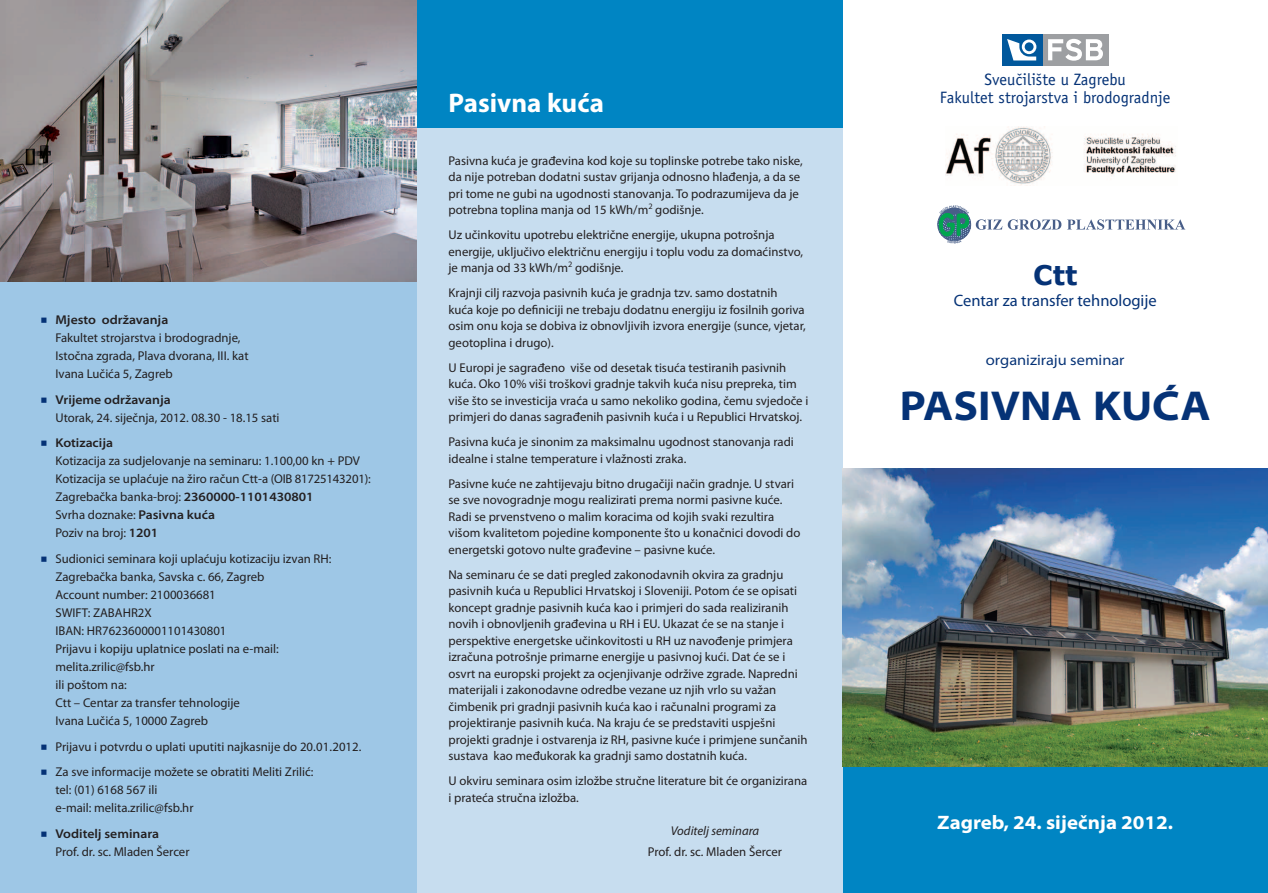
<style>
.page{position:relative;width:1268px;height:893px;background:#fff}
.page>*{position:absolute;margin:0;border:0;box-sizing:border-box;transform-origin:0 0}
.t1{font:700 semi-expanded 42px "Myriad Pro";color:#053276}
.t2{font:700 27px "Myriad Pro";color:#fff}
.t3{font:700 27px "Verdana";color:#053276}
.t4{font:700 semi-expanded 19.5px "Myriad Pro";color:#fff}
.t5{font:16.5px/18px "ITC Officina Sans";color:#053276;text-align:center}
.t6{font:16.5px "Myriad Pro";color:#053276}
.t7{font:semi-expanded 15px "Myriad Pro";color:#053276}
.t8{font:12.75px/16.5px "Myriad Pro";color:#231f20}
.t9{font:italic 12.75px "Myriad Pro";color:#231f20}
.s1{color:#053276}
.s2{font-weight:600;font-stretch:semi-expanded}
</style>
<div class="page">
<div style="left:0;top:282px;width:417px;height:611px;background:#9ec7e6"></div>
<div style="left:842px;top:766px;width:425px;height:127px;background:#0085c3"></div>
<div style="left:417px;top:128px;width:425px;height:765px;background:#c7ddef"></div>
<div style="left:417px;top:0;width:425px;height:128px;background:#0085c3"></div>
<img style="left:842px;top:469px;width:425px;height:297px">
<img style="left:0;top:0;width:417px;height:282px">
<div style="left:1041px;top:34px;width:67px;height:31px;background:#9d9fa2"></div>
<div style="left:1001px;top:34px;width:40px;height:31px;background:#01589c"></div>
<svg style="left:1048px;top:39px;width:54px;height:22px"></svg>
<svg style="left:1007px;top:39px;width:29px;height:21px"></svg>
<img style="left:945px;top:126px;width:231px;height:59px">
<svg style="left:937px;top:205px;width:248px;height:38px"></svg>
<p class="t8" style="left:55px;top:311px;width:195px;line-height:18px;text-indent:-15px"><span class="s1">★</span> <span class="s2">Mjesto održavanja<br></span>Fakultet strojarstva i brodogradnje,<br>Istočna zgrada, Plava dvorana, III. kat<br>Ivana Lučića 5, Zagreb</p>
<p class="t8" style="left:55px;top:390px;width:225px;line-height:18px;text-indent:-15px"><span class="s1">★</span> <span class="s2">Vrijeme održavanja<br></span>Utorak, 24. siječnja, 2012. 08.30 - 18.15 sati</p>
<p class="t8" style="left:55px;top:434px;width:317px;line-height:18px;text-indent:-15px"><span class="s1">★</span> <span class="s2">Kotizacija<br></span>Kotizacija za sudjelovanje na seminaru: 1.100,00 kn + PDV Kotizacija se uplaćuje na žiro račun Ctt-a (OIB 81725143201):<br>Zagrebačka banka-broj: <span class="s2">2360000-1101430801<br></span>Svrha doznake: <span class="s2">Pasivna kuća<br></span>Poziv na broj: <span class="s2">1201</span></p>
<p class="t8" style="left:55px;top:549px;width:277px;line-height:18px;text-indent:-15px"><span class="s1">★</span> Sudionici seminara koji uplaćuju kotizaciju izvan RH:<br>Zagrebačka banka, Savska c. 66, Zagreb<br>Account number: 2100036681<br>SWIFT: ZABAHR2X<br>IBAN: HR7623600001101430801<br>Prijavu i kopiju uplatnice poslati na e-mail: melita.zrilic@fsb.hr<br>ili poštom na:<br>Ctt – Centar za transfer tehnologije<br>Ivana Lučića 5, 10000 Zagreb</p>
<p class="t8" style="left:41px;top:738px;width:322px"><span class="s1">★</span> Prijavu i potvrdu o uplati uputiti najkasnije do 20.01.2012.</p>
<p class="t8" style="left:55px;top:763px;width:259px;line-height:18px;text-indent:-15px"><span class="s1">★</span> Za sve informacije možete se obratiti Meliti Zrilić: tel: (01) 6168 567 ili<br>e-mail: melita.zrilic@fsb.hr</p>
<p class="t8" style="left:55px;top:824px;width:136px;line-height:18px;text-indent:-15px"><span class="s1">★</span> <span class="s2">Voditelj seminara<br></span>Prof. dr. sc. Mladen Šercer</p>
<h2 class="t2" style="left:448px;top:86px;width:157px">Pasivna kuća</h2>
<p class="t8" style="left:448px;top:152px;width:356px">Pasivna kuća je građevina kod koje su toplinske potrebe tako niske, da nije potreban dodatni sustav grijanja odnosno hlađenja, a da se pri tome ne gubi na ugodnosti stanovanja. To podrazumijeva da je potrebna toplina manja od 15 kWh/m<sup>2</sup> godišnje.</p>
<p class="t8" style="left:448px;top:226px;width:356px">Uz učinkovitu upotrebu električne energije, ukupna potrošnja energije, uključivo električnu energiju i toplu vodu za domaćinstvo, je manja od 33 kWh/m<sup>2</sup> godišnje.</p>
<p class="t8" style="left:448px;top:284px;width:359px">Krajnji cilj razvoja pasivnih kuća je gradnja tzv. samo dostatnih<br>kuća koje po definiciji ne trebaju dodatnu energiju iz fosilnih goriva osim onu koja se dobiva iz obnovljivih izvora energije (sunce, vjetar, geotoplina i drugo).</p>
<p class="t8" style="left:448px;top:359px;width:361px">U Europi je sagrađeno više od desetak tisuća testiranih pasivnih kuća. Oko 10% viši troškovi gradnje takvih kuća nisu prepreka, tim više što se investicija vraća u samo nekoliko godina, čemu svjedoče i primjeri do danas sagrađenih pasivnih kuća i u Republici Hrvatskoj.</p>
<p class="t8" style="left:448px;top:433px;width:347px">Pasivna kuća je sinonim za maksimalnu ugodnost stanovanja radi idealne i stalne temperature i vlažnosti zraka.</p>
<p class="t8" style="left:448px;top:475px;width:353px">Pasivne kuće ne zahtijevaju bitno drugačiji način gradnje. U stvari se sve novogradnje mogu realizirati prema normi pasivne kuće.<br>Radi se prvenstveno o malim koracima od kojih svaki rezultira višom kvalitetom pojedine komponente što u konačnici dovodi do energetski gotovo nulte građevine – pasivne kuće.</p>
<p class="t8" style="left:448px;top:566px;width:360px">Na seminaru će se dati pregled zakonodavnih okvira za gradnju pasivnih kuća u Republici Hrvatskoj i Sloveniji. Potom će se opisati koncept gradnje pasivnih kuća kao i primjeri do sada realiziranih novih i obnovljenih građevina u RH i EU. Ukazat će se na stanje i perspektive energetske učinkovitosti u RH uz navođenje primjera izračuna potrošnje primarne energije u pasivnoj kući. Dat će se i osvrt na europski projekt za ocjenjivanje održive zgrade. Napredni materijali i zakonodavne odredbe vezane uz njih vrlo su važan čimbenik pri gradnji pasivnih kuća kao i računalni programi za projektiranje pasivnih kuća. Na kraju će se predstaviti uspješni projekti gradnje i ostvarenja iz RH, pasivne kuće i primjene sunčanih sustava kao međukorak ka gradnji samo dostatnih kuća.</p>
<p class="t8" style="left:448px;top:772px;width:360px">U okviru seminara osim izložbe stručne literature bit će organizirana i prateća stručna izložba.</p>
<p class="t9" style="left:670px;top:823px;width:90px">Voditelj seminara</p>
<p class="t8" style="left:647px;top:843px;width:136px">Prof. dr. sc. Mladen Šercer</p>
<p class="t5" style="left:939px;top:70px;width:232px">Sveučilište u Zagrebu<br>Fakultet strojarstva i brodogradnje</p>
<h2 class="t3" style="left:1032px;top:256px;width:46px">Ctt</h2>
<p class="t6" style="left:953px;top:290px;width:204px">Centar za transfer tehnologije</p>
<p class="t7" style="left:985px;top:351px;width:140px">organiziraju seminar</p>
<h1 class="t1" style="left:899px;top:378px;width:312px">PASIVNA KUĆA</h1>
<h3 class="t4" style="left:937px;top:810px;width:237px">Zagreb, 24. siječnja 2012.</h3>
</div>
